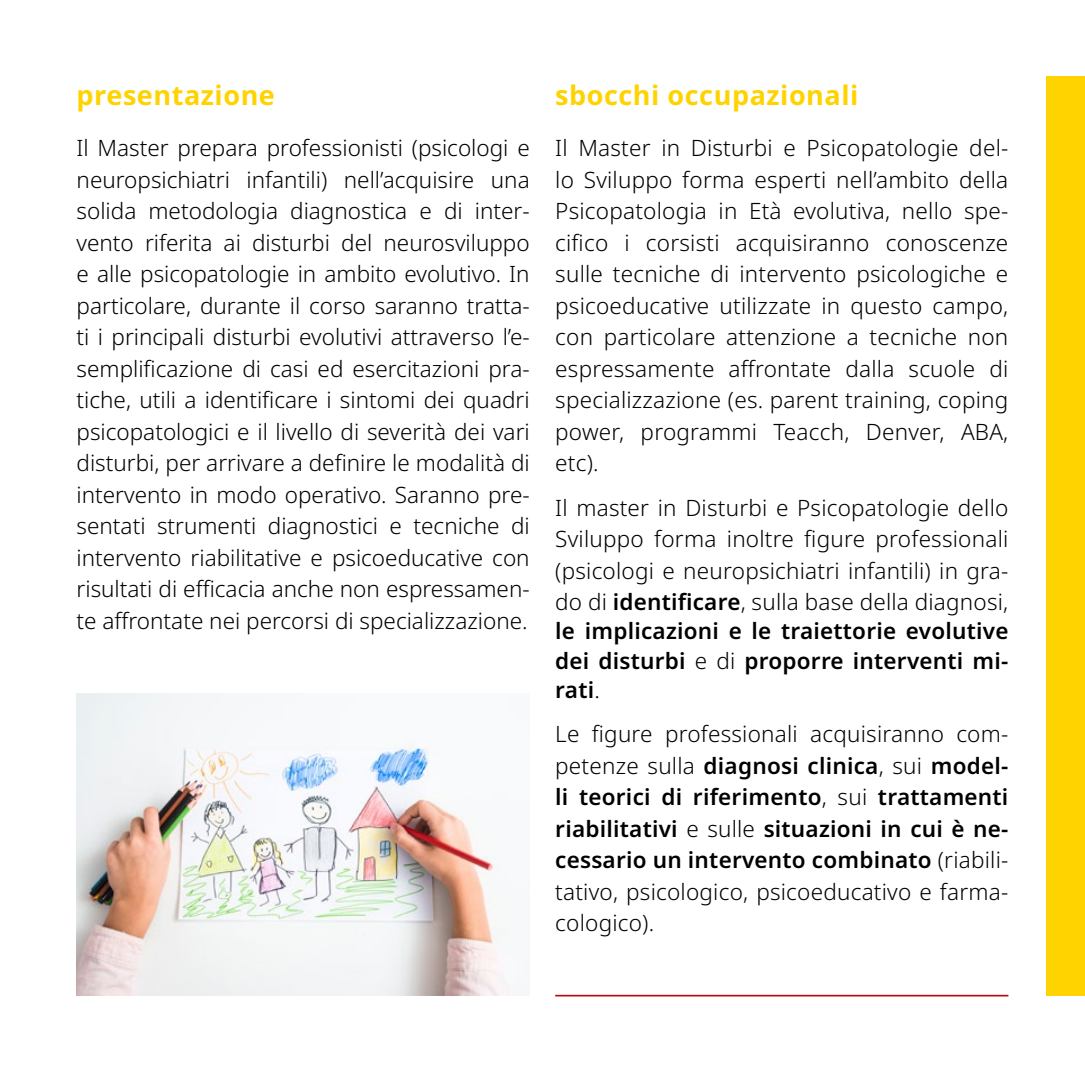
<style>
.page{position:relative;width:1085px;height:1085px;background:#fff}
.page>*{position:absolute;margin:0;border:0;box-sizing:border-box;transform-origin:0 0}
.t1{font:700 27px "Noto Sans";letter-spacing:.02em;color:#ffd300}
.t2{font:300 22.5px/31.5px "Noto Sans";letter-spacing:.01em;color:#000;text-align:justify}
.t3{font:600 22.5px/29.2px "Noto Sans";letter-spacing:.01em;color:#000;text-align:justify}
.s1{font-weight:600}
.s2{font-weight:300}
</style>
<div class="page">
<div style="left:1046px;top:77px;width:38px;height:918px;background:#ffd300"></div>
<img style="left:77px;top:693px;width:432px;height:302px">
<hr style="left:555px;top:994px;width:453px;height:2px;background:#b20e10">
<p class="t1" style="left:77px;top:77px;width:200px">presentazione</p>
<p class="t2" style="left:77px;top:133px;width:454px">Il Master prepara professionisti (psicologi e neuropsichiatri infantili) nell’acquisire una solida metodologia diagnostica e di inter&shy;vento riferita ai disturbi del neurosviluppo e alle psicopatologie in ambito evolutivo. In particolare, durante il corso saranno tratta&shy;ti i principali disturbi evolutivi attraverso l’e&shy;semplificazione di casi ed esercitazioni pra&shy;tiche, utili a identificare i sintomi dei quadri psicopatologici e il livello di severità dei vari disturbi, per arrivare a definire le modalità di intervento in modo operativo. Saranno pre&shy;sentati strumenti diagnostici e tecniche di intervento riabilitative e psicoeducative con risultati di efficacia anche non espressamen&shy;te affrontate nei percorsi di specializzazione.</p>
<p class="t1" style="left:555px;top:77px;width:305px">sbocchi occupazionali</p>
<p class="t2" style="left:555px;top:133px;width:454px">Il Master in Disturbi e Psicopatologie del&shy;lo Sviluppo forma esperti nell’ambito della Psicopatologia in Età evolutiva, nello spe&shy;cifico i corsisti acquisiranno conoscenze sulle tecniche di intervento psicologiche e psicoeducative utilizzate in questo campo, con particolare attenzione a tecniche non espressamente affrontate dalla scuole di specializzazione (es. parent training, coping power, programmi Teacch, Denver, ABA, etc).</p>
<p class="t2" style="left:555px;top:492px;width:454px">Il master in Disturbi e Psicopatologie dello Sviluppo forma inoltre figure professionali (psicologi e neuropsichiatri infantili) in gra&shy;do di <span class="s1">identificare</span>, sulla base della diagnosi,</p>
<p class="t3" style="left:555px;top:617px;width:454px">le implicazioni e le traiettorie evolutive dei disturbi <span class="s2">e di</span> proporre interventi mi&shy;rati<span class="s2">.</span></p>
<p class="t2" style="left:555px;top:718px;width:454px">Le figure professionali acquisiranno com&shy;petenze sulla <span class="s1">diagnosi clinica</span>, sui <span class="s1">model&shy;li teorici di riferimento</span>, sui <span class="s1">trattamenti riabilitativi</span> e sulle <span class="s1">situazioni in cui è ne&shy;cessario un intervento combinato</span> (riabili&shy;tativo, psicologico, psicoeducativo e farma&shy;cologico).</p>
</div>
